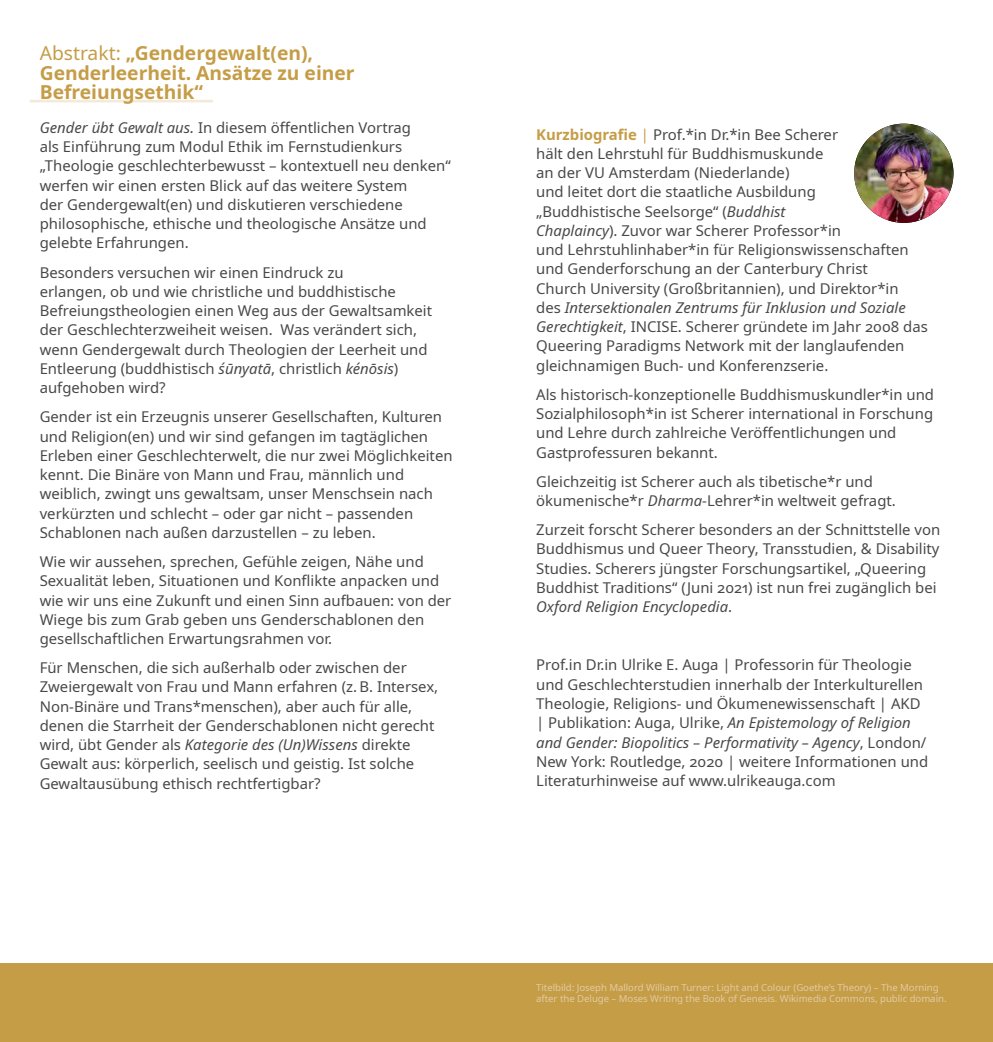
<style>
.page{position:relative;width:993px;height:1042px;background:#fff}
.page>*{position:absolute;margin:0;border:0;box-sizing:border-box;transform-origin:0 0}
.t1{font:700 19.25px/19.2px "Noto Sans";color:#c59d47}
.t2{font:14.88px/19.2px "Noto Sans";color:#484847}
.t3{font:9.62px/11.5px "Noto Sans";letter-spacing:-.005em;color:#e2cba1}
.s1{font-weight:400}
.s2{font-style:italic}
.s3{font-weight:700;color:#c59d47}
.s4{color:#c59d47}
</style>
<div class="page">
<hr style="left:30px;top:100px;width:183px;height:2px;background:#f3ead8">
<div style="left:0;top:963px;width:992px;height:79px;background:#c59d47"></div>
<img style="left:853px;top:124px;width:100px;height:99px;border-radius:50px">
<p class="t1" style="left:40px;top:44px;width:316px"><span class="s1">Abstrakt:</span> „Gendergewalt(en),<br>Genderleerheit. Ansätze zu einer<br>Befreiungsethik“</p>
<p class="t2" style="left:40px;top:118px;width:412px"><span class="s2">Gender übt Gewalt aus.</span> In diesem öffentlichen Vortrag<br>als Einführung zum Modul Ethik im Fernstudienkurs „Theologie geschlechterbewusst – kontextuell neu denken“ werfen wir einen ersten Blick auf das weitere System<br>der Gendergewalt(en) und diskutieren verschiedene philosophische, ethische und theologische Ansätze und gelebte Erfahrungen.</p>
<p class="t2" style="left:40px;top:263px;width:394px">Besonders versuchen wir einen Eindruck zu<br>erlangen, ob und wie christliche und buddhistische Befreiungstheologien einen Weg aus der Gewaltsamkeit der Geschlechterzweiheit weisen. Was verändert sich, wenn Gendergewalt durch Theologien der Leerheit und Entleerung (buddhistisch <span class="s2">śūnyatā</span>, christlich <span class="s2">kénōsis</span>) aufgehoben wird?</p>
<p class="t2" style="left:40px;top:408px;width:414px">Gender ist ein Erzeugnis unserer Gesellschaften, Kulturen und Religion(en) und wir sind gefangen im tagtäglichen Erleben einer Geschlechterwelt, die nur zwei Möglichkeiten kennt. Die Binäre von Mann und Frau, männlich und weiblich, zwingt uns gewaltsam, unser Menschsein nach verkürzten und schlecht – oder gar nicht – passenden Schablonen nach außen darzustellen – zu leben.</p>
<p class="t2" style="left:40px;top:552px;width:413px">Wie wir aussehen, sprechen, Gefühle zeigen, Nähe und Sexualität leben, Situationen und Konflikte anpacken und wie wir uns eine Zukunft und einen Sinn aufbauen: von der Wiege bis zum Grab geben uns Genderschablonen den gesellschaftlichen Erwartungsrahmen vor.</p>
<p class="t2" style="left:40px;top:658px;width:400px">Für Menschen, die sich außerhalb oder zwischen der Zweiergewalt von Frau und Mann erfahren (z. B. Intersex, Non-Binäre und Trans*menschen), aber auch für alle, denen die Starrheit der Genderschablonen nicht gerecht wird, übt Gender als <span class="s2">Kategorie des (Un)Wissens</span> direkte Gewalt aus: körperlich, seelisch und geistig. Ist solche Gewaltausübung ethisch rechtfertigbar?</p>
<p class="t2" style="left:536px;top:125px;width:393px"><span class="s3">Kurzbiografie</span> <span class="s4">|</span> Prof.*in Dr.*in Bee Scherer<br>hält den Lehrstuhl für Buddhismuskunde<br>an der VU Amsterdam (Niederlande)<br>und leitet dort die staatliche Ausbildung<br>„Buddhistische Seelsorge“ (<span class="s2">Buddhist<br>Chaplaincy</span>). Zuvor war Scherer Professor*in<br>und Lehrstuhlinhaber*in für Religionswissenschaften und Genderforschung an der Canterbury Christ<br>Church University (Großbritannien), und Direktor*in<br>des <span class="s2">Intersektionalen Zentrums für Inklusion und Soziale Gerechtigkeit</span>, INCISE. Scherer gründete im Jahr 2008 das Queering Paradigms Network mit der langlaufenden gleichnamigen Buch- und Konferenzserie.</p>
<p class="t2" style="left:536px;top:385px;width:399px">Als historisch-konzeptionelle Buddhismuskundler*in und Sozialphilosoph*in ist Scherer international in Forschung und Lehre durch zahlreiche Veröffentlichungen und Gastprofessuren bekannt.</p>
<p class="t2" style="left:536px;top:472px;width:361px">Gleichzeitig ist Scherer auch als tibetische*r und ökumenische*r <span class="s2">Dharma</span>-Lehrer*in weltweit gefragt.</p>
<p class="t2" style="left:536px;top:520px;width:405px">Zurzeit forscht Scherer besonders an der Schnittstelle von Buddhismus und Queer Theory, Transstudien, &amp; Disability Studies. Scherers jüngster Forschungsartikel, „Queering Buddhist Traditions“ (Juni 2021) ist nun frei zugänglich bei <span class="s2">Oxford Religion Encyclopedia</span>.</p>
<p class="t2" style="left:536px;top:656px;width:393px">Prof.in Dr.in Ulrike E. Auga | Professorin für Theologie und Geschlechterstudien innerhalb der Interkulturellen Theologie, Religions- und Ökumenewissenschaft | AKD | Publikation: Auga, Ulrike, <span class="s2">An Epistemology of Religion and Gender: Biopolitics – Performativity – Agency</span>, London/ New York: Routledge, 2020 | weitere Informationen und Literaturhinweise auf www.ulrikeauga.com</p>
<p class="t3" style="left:536px;top:981px;width:412px">Titelbild: Joseph Mallord William Turner: Light and Colour (Goethe’s Theory) – The Morning after the Deluge – Moses Writing the Book of Genesis. Wikimedia Commons, public domain.</p>
</div>
